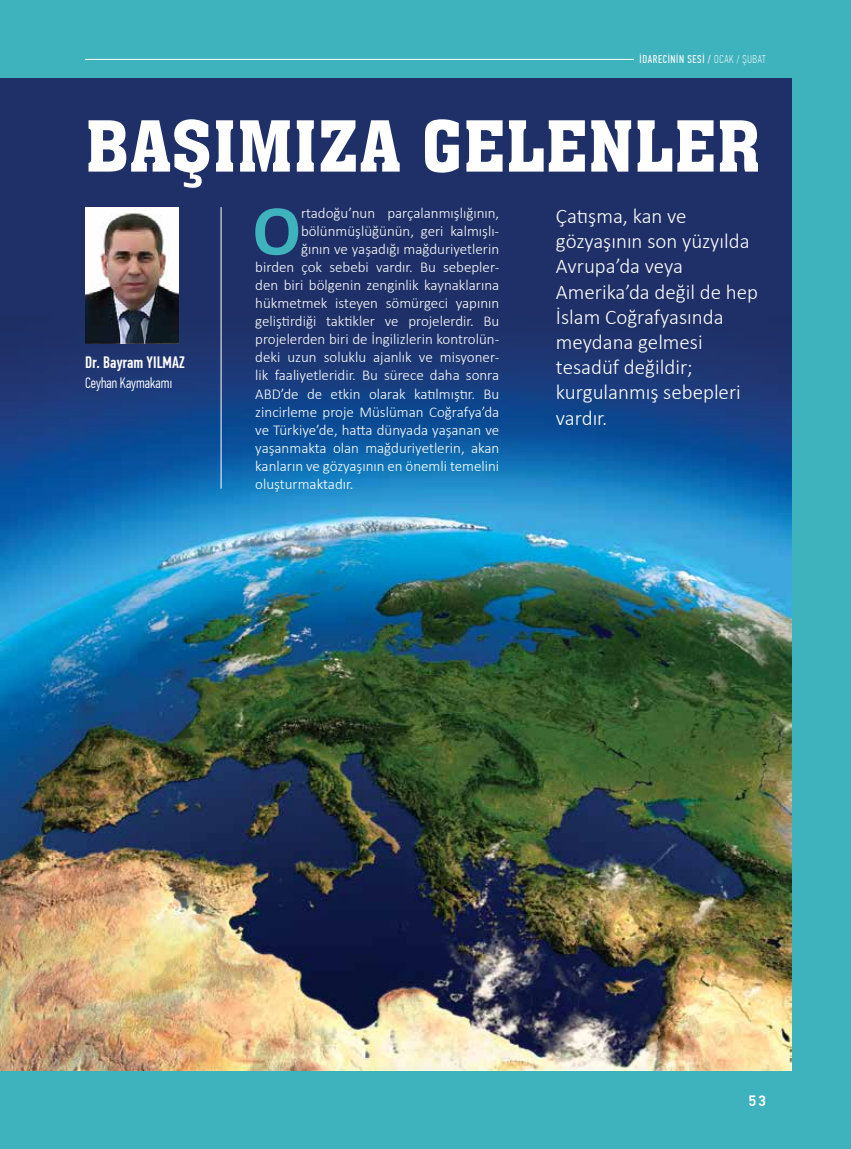
<style>
.page{position:relative;width:851px;height:1149px;background:#fff}
.page>*{position:absolute;margin:0;border:0;box-sizing:border-box;transform-origin:0 0}
.t1{font:700 71.7px "Calibri";color:#3eb2bd}
.t2{font:69px "Aachen BT";color:#fff}
.t3{font:300 21px/25.2px "Calibri";color:#fff}
.t4{font:500 16.5px "PF Din Text Comp Pro";color:#fff}
.t5{font:300 15px "Calibri";color:#fff}
.t6{font:300 15px "PF Din Text Comp Pro";color:#fff}
.t7{font:500 15px "PF Din Text Pro";color:#fff}
.t8{font:11.25px "PF Din Text Comp Pro";letter-spacing:.055em;color:#fff}
.s1{font-weight:100}
</style>
<div class="page">
<div style="left:0;top:0;width:850px;height:1148px;background:#3eb2bd"></div>
<hr style="left:85px;top:59px;width:549px;height:1px;background:#fff">
<div style="left:0;top:78px;width:791px;height:991px;background:#1e3067"></div>
<img style="left:0;top:315px;width:791px;height:754px">
<hr style="left:221px;top:207px;width:1px;height:281px;background:#fff">
<img style="left:85px;top:207px;width:94px;height:136px">
<p class="t8" style="left:639px;top:53px;width:128px">İDARECİNİN SESİ / <span class="s1">OCAK / ŞUBAT</span></p>
<h2 class="t2" style="left:85px;top:103px;width:677px">BAŞIMIZA GELENLER</h2>
<p class="t4" style="left:85px;top:353px;width:101px">Dr. Bayram YILMAZ</p>
<p class="t6" style="left:85px;top:374px;width:88px">Ceyhan Kaymakamı</p>
<h1 class="t1" style="left:252px;top:180px;width:50px">O</h1>
<p class="t5" style="left:301px;top:204px;width:200px">rtadoğu’nun parçalanmışlığının,</p>
<p class="t5" style="left:301px;top:222px;width:200px">bölünmüşlüğünün, geri kalmışlı-</p>
<p class="t5" style="left:301px;top:240px;width:200px">ğının ve yaşadığı mağduriyetlerin</p>
<p class="t5" style="left:255px;top:258px;width:245px">birden çok sebebi vardır. Bu sebepler-</p>
<p class="t5" style="left:255px;top:276px;width:245px">den biri bölgenin zenginlik kaynaklarına</p>
<p class="t5" style="left:255px;top:294px;width:245px">hükmetmek isteyen sömürgeci yapının</p>
<p class="t5" style="left:255px;top:312px;width:245px">geliştirdiği taktikler ve projelerdir. Bu</p>
<p class="t5" style="left:255px;top:330px;width:245px">projelerden biri de İngilizlerin kontrolün-</p>
<p class="t5" style="left:255px;top:348px;width:245px">deki uzun soluklu ajanlık ve misyoner-</p>
<p class="t5" style="left:255px;top:366px;width:245px">lik faaliyetleridir. Bu sürece daha sonra</p>
<p class="t5" style="left:255px;top:384px;width:245px">ABD’de de etkin olarak katılmıştır. Bu</p>
<p class="t5" style="left:255px;top:402px;width:245px">zincirleme proje Müslüman Coğrafya’da</p>
<p class="t5" style="left:255px;top:420px;width:245px">ve Türkiye’de, hatta dünyada yaşanan ve</p>
<p class="t5" style="left:255px;top:438px;width:245px">yaşanmakta olan mağduriyetlerin, akan</p>
<p class="t5" style="left:255px;top:456px;width:245px">kanların ve gözyaşının en önemli temelini</p>
<p class="t5" style="left:255px;top:474px;width:100px">oluşturmaktadır.</p>
<h3 class="t3" style="left:556px;top:203px;width:204px">Çatışma, kan ve gözyaşının son yüzyılda<br>Avrupa’da veya<br>Amerika’da değil de hep<br>İslam Coğrafyasında meydana gelmesi tesadüf değildir; kurgulanmış sebepleri vardır.</h3>
<p class="t7" style="left:748px;top:1091px;width:19px">53</p>
</div>
